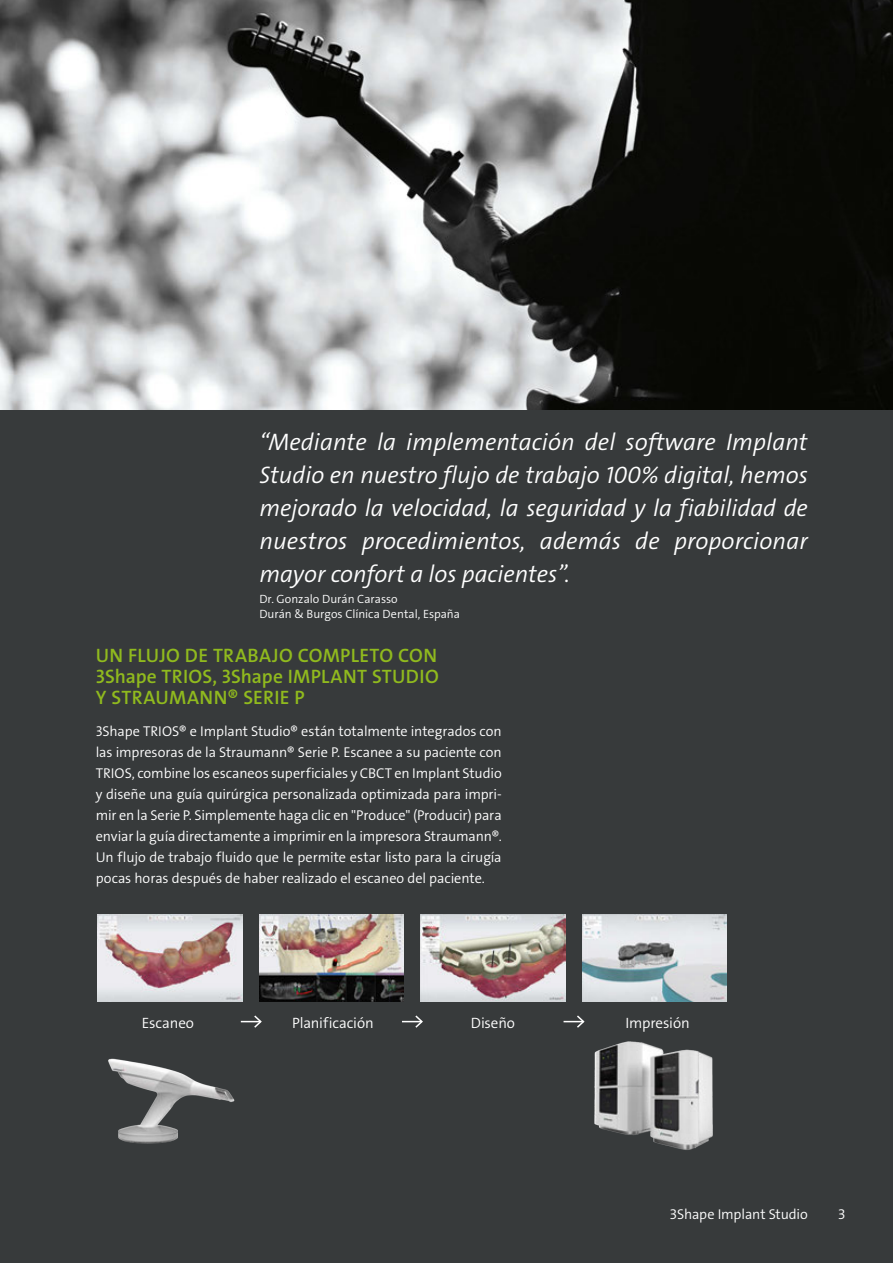
<style>
.page{position:relative;width:893px;height:1263px;background:#fff}
.page>*{position:absolute;margin:0;border:0;box-sizing:border-box;transform-origin:0 0}
.Quote_White{font:24px/33px "The Sans LP4 Se Lig IT";color:#fff;text-align:justify}
.Subtitle{font:19.5px/21px "The Sans LP6 Se Bld";letter-spacing:.015em;color:#90ba1e;text-align:justify}
.Copy{font:15px "The Sans LP4 Se Lig";letter-spacing:-.005em;color:#fff}
.Copy-2{font:14.25px/21px "The Sans LP4 Se Lig";letter-spacing:-.005em;color:#fff;text-align:justify}
.Quote_Description{font:12px "The Sans LP4 Se Lig";color:#fff}
</style>
<div class="page">
<div style="left:0;top:527px;width:893px;height:736px;background:#373a3b"></div>
<img style="left:421px;top:914px;width:144px;height:87px">
<img style="left:259px;top:914px;width:145px;height:87px">
<img style="left:582px;top:914px;width:145px;height:87px">
<img style="left:97px;top:914px;width:145px;height:87px">
<img style="left:0;top:0;width:893px;height:410px">
<div style="left:0;top:410px;width:893px;height:119px;background:#373a3b"></div>
<svg style="left:254px;top:1015px;width:6px;height:5px"></svg>
<svg style="left:402px;top:1015px;width:21px;height:13px"></svg>
<svg style="left:564px;top:1015px;width:16px;height:8px"></svg>
<img style="left:108px;top:1020px;width:154px;height:124px">
<img style="left:568px;top:1017px;width:145px;height:133px">
<p class="Quote_White" style="left:259px;top:426px;width:550px">“Mediante la implementación del software Implant Studio en nuestro flujo de trabajo 100% digital, hemos mejorado la velocidad, la seguridad y la fiabilidad de nuestros procedimientos, además de proporcionar mayor confort a los pacientes”.</p>
<p class="Quote_Description" style="left:259px;top:591px;width:140px">Dr. Gonzalo Durán Carasso</p>
<p class="Quote_Description" style="left:259px;top:606px;width:202px">Durán &amp; Burgos Clínica Dental, España</p>
<p class="Subtitle" style="left:96px;top:645px;width:344px">UN FLUJO DE TRABAJO COMPLETO CON 3Shape TRIOS, 3Shape IMPLANT STUDIO Y STRAUMANN® SERIE P</p>
<p class="Copy-2" style="left:96px;top:720px;width:407px">3Shape TRIOS® e Implant Studio® están totalmente integrados con las impresoras de la Straumann® Serie P. Escanee a su paciente con TRIOS, combine los escaneos superficiales y CBCT en Implant Studio y diseñe una guía quirúrgica personalizada optimizada para impri&shy;mir en la Serie P. Simplemente haga clic en "Produce" (Producir) para enviar la guía directamente a imprimir en la impresora Straumann®.<br>Un flujo de trabajo fluido que le permite estar listo para la cirugía pocas horas después de haber realizado el escaneo del paciente.</p>
<p class="Copy" style="left:142px;top:1013px;width:54px">Escaneo</p>
<p class="Copy" style="left:292px;top:1013px;width:83px">Planificación</p>
<p class="Copy" style="left:471px;top:1013px;width:46px">Diseño</p>
<p class="Copy" style="left:625px;top:1013px;width:66px">Impresión</p>
<p class="Copy-2" style="left:670px;top:1203px;width:140px">3Shape Implant Studio</p>
<p class="Copy-2" style="left:838px;top:1203px;width:9px">3</p>
</div>
